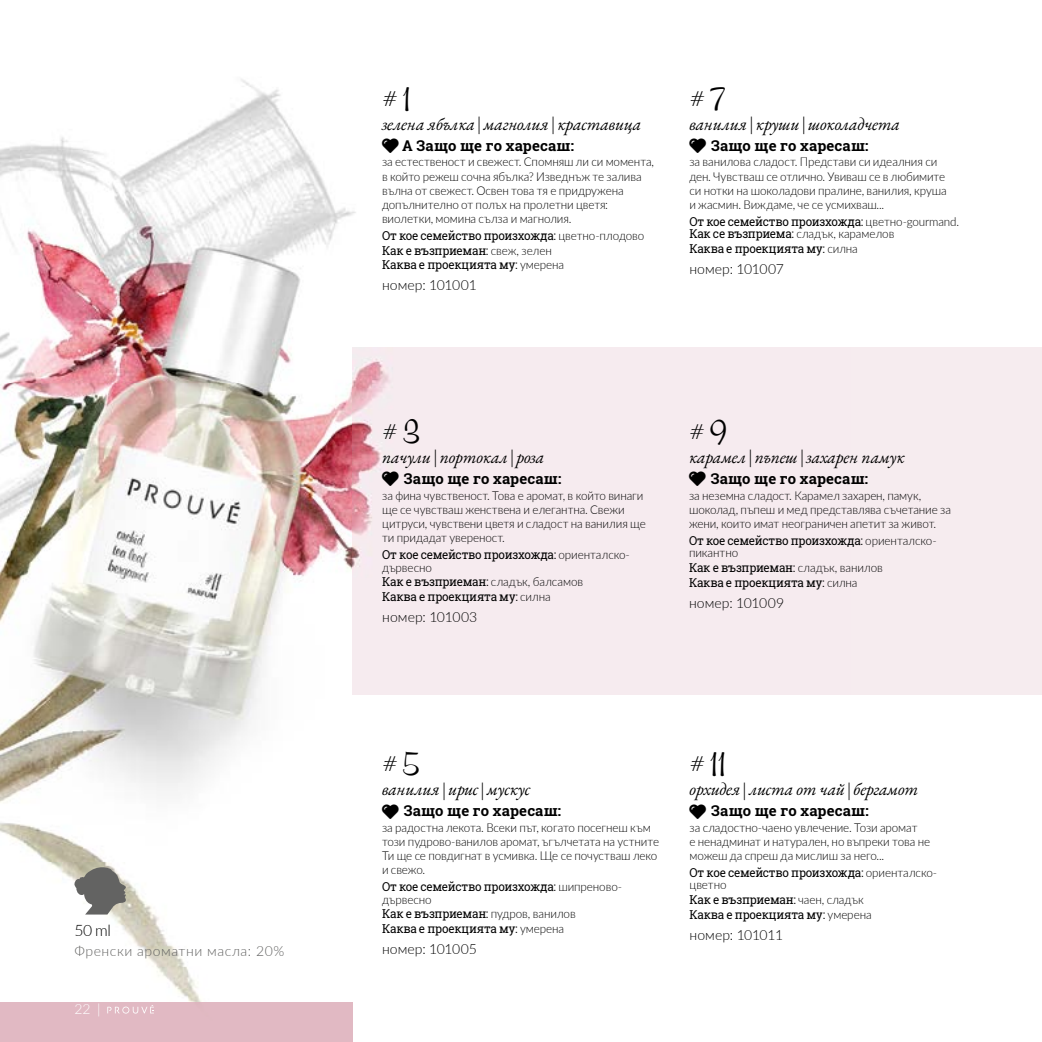
<style>
.page{position:relative;width:1042px;height:1042px;background:#fff}
.page>*{position:absolute;margin:0;border:0;box-sizing:border-box;transform-origin:0 0}
.t1{font:700 38.5px "Murray Hill EU";color:#000}
.t2{font:21px "Murray Hill EU";color:#000}
.t3{font:italic 17.5px "EB Garamond";letter-spacing:-.01em;color:#000}
.t4{font:300 15.75px "Lato";color:#000}
.t5{font:700 14.88px "Roboto Slab";letter-spacing:.01em;color:#000}
.t6{font:300 14px "Lato";letter-spacing:.005em;color:#000}
.t7{font:300 14px "Lato";letter-spacing:.04em;color:#636362}
.t8{font:300 14px "Lato";letter-spacing:-.015em;color:#000}
.t9{font:300 14px "Lato";color:#fff}
.t10{font:300 12.25px/14px "Lato";letter-spacing:-.01em;color:#000;scale:.95 1}
.t11{font:12.25px/14.7px "Roboto Slab";letter-spacing:-.02em;color:#000;scale:.95 1}
.s1{font-weight:700;font-size:38.5px}
.s2{font-family:"Murray Hill EU";font-style:normal}
.s3{font-family:"Ikony NASZE";font-weight:400;font-size:20.82px}
.s4{font-family:"Lato";font-weight:300}
.s5{font-family:"Roboto Slab";font-weight:400}
.s6{font-weight:400;font-size:21px}
</style>
<div class="page">
<img style="left:0;top:79px;width:356px;height:304px">
<img style="left:0;top:383px;width:366px;height:659px">
<hr style="left:1039px;top:347px;width:3px;height:347px;background:#f6ecee">
<div style="left:352px;top:347px;width:687px;height:347px;background:#f6ebef"></div>
<div style="left:0;top:1002px;width:352px;height:40px;background:#e1b9c3"></div>
<svg style="left:74px;top:863px;width:53px;height:51px"></svg>
<svg style="left:107px;top:1005px;width:47px;height:8px"></svg>
<h2 class="t2" style="left:382px;top:87px;width:30px"># <span class="s1">1</span></h2>
<h3 class="t3" style="left:382px;top:113px;width:261px">зелена ябълка<span class="s2">|</span>магнолия<span class="s2">|</span>краставица</h3>
<p class="t5" style="left:382px;top:135px;width:193px"><span class="s3">A</span> A Защо ще го харесаш:</p>
<p class="t10" style="left:382px;top:154px;width:288px">за естественост и свежест. Спомняш ли си момента, в който режеш сочна ябълка? Изведнъж те залива вълна от свежест. Освен това тя е придружена допълнително от полъх на пролетни цветя: виолетки, момина сълза и магнолия.</p>
<p class="t11" style="left:382px;top:228px;width:278px">От кое семейство произхожда: <span class="s4">цветно-плодово<br></span>Как е възприеман: <span class="s4">свеж, зелен<br></span>Каква е проекцията му: <span class="s4">умерена</span></p>
<p class="t6" style="left:382px;top:275px;width:96px">номер: 101001</p>
<h2 class="t2" style="left:689px;top:87px;width:37px"># <span class="s1">7</span></h2>
<h3 class="t3" style="left:689px;top:113px;width:212px">ванилия<span class="s2">|</span>круши<span class="s2">|</span>шоколадчета</h3>
<p class="t5" style="left:689px;top:135px;width:181px"><span class="s3">A</span> Защо ще го харесаш:</p>
<p class="t10" style="left:689px;top:154px;width:272px">за ванилова сладост. Представи си идеалния си ден. Чувстваш се отлично. Увиваш се в любимите си нотки на шоколадови пралине, ванилия, круша и жасмин. Виждаме, че се усмихваш...</p>
<p class="t11" style="left:689px;top:214px;width:285px">От кое семейство произхожда: <span class="s4">цветно-gourmand.</span></p>
<p class="t10" style="left:689px;top:226px;width:217px"><span class="s5">Как се възприема:</span> сладък, карамелов</p>
<p class="t11" style="left:689px;top:241px;width:179px">Каква е проекцията му: <span class="s4">силна</span></p>
<p class="t6" style="left:689px;top:259px;width:96px">номер: 101007</p>
<h2 class="t2" style="left:382px;top:421px;width:39px"># <span class="s1">3</span></h2>
<h3 class="t3" style="left:382px;top:446px;width:164px">пачули<span class="s2">|</span>портокал<span class="s2">|</span>роза</h3>
<p class="t5" style="left:382px;top:468px;width:181px"><span class="s3">A</span> Защо ще го харесаш:</p>
<p class="t10" style="left:382px;top:488px;width:279px">за фина чувственост. Това е аромат, в който винаги ще се чувстваш женствена и елегантна. Свежи цитруси, чувствени цветя и сладост на ванилия ще ти придадат увереност.</p>
<p class="t11" style="left:382px;top:547px;width:262px">От кое семейство произхожда: <span class="s4">ориенталскo-</span></p>
<p class="t10" style="left:382px;top:560px;width:54px">дървесно</p>
<p class="t11" style="left:382px;top:574px;width:213px">Как е възприеман: <span class="s4">сладък, балсамов<br></span>Каква е проекцията му: <span class="s4">силна</span></p>
<p class="t6" style="left:382px;top:607px;width:97px">номер: 101003</p>
<h2 class="t2" style="left:689px;top:421px;width:39px"># <span class="s1">9</span></h2>
<h3 class="t3" style="left:689px;top:446px;width:217px">карамел<span class="s2">|</span>пъпеш<span class="s2">|</span>захарен памук</h3>
<p class="t5" style="left:689px;top:468px;width:181px"><span class="s3">A</span> Защо ще го харесаш:</p>
<p class="t10" style="left:689px;top:488px;width:277px">за неземна сладост. Карамел захарен, памук, шоколад, пъпеш и мед представлява съчетание за жени, които имат неограничен апетит за живот.</p>
<p class="t11" style="left:689px;top:533px;width:262px">От кое семейство произхожда: <span class="s4">ориенталско-</span></p>
<p class="t10" style="left:689px;top:545px;width:53px">пикантно</p>
<p class="t11" style="left:689px;top:560px;width:205px">Как е възприеман: <span class="s4">сладък, ванилов<br></span>Каква е проекцията му: <span class="s4">силна</span></p>
<p class="t6" style="left:689px;top:593px;width:97px">номер: 101009</p>
<h2 class="t2" style="left:382px;top:753px;width:39px"># <span class="s1">5</span></h2>
<h3 class="t3" style="left:382px;top:778px;width:150px">ванилия<span class="s2">|</span>ирис<span class="s2">|</span>мускус</h3>
<p class="t5" style="left:382px;top:800px;width:181px"><span class="s3">A</span> Защо ще го харесаш:</p>
<p class="t10" style="left:382px;top:820px;width:293px">за радостна лекота. Всеки път, когато посегнеш към този пудрово-ванилов аромат, ъгълчетата на устните Ти ще се повдигнат в усмивка. Ще се почустваш леко и свежо.</p>
<p class="t11" style="left:382px;top:879px;width:254px">От кое семейство произхожда: <span class="s4">шипреново-</span></p>
<p class="t10" style="left:382px;top:892px;width:54px">дървесно</p>
<p class="t11" style="left:382px;top:906px;width:205px">Как е възприеман: <span class="s4">пудров, ванилов<br></span>Каква е проекцията му: <span class="s4">умерена</span></p>
<p class="t6" style="left:382px;top:939px;width:96px">номер: 101005</p>
<h1 class="t1" style="left:689px;top:740px;width:38px"><span class="s6">#</span> 11</h1>
<h3 class="t3" style="left:689px;top:778px;width:230px">орхидея<span class="s2">|</span>листа от чай<span class="s2">|</span>бергамот</h3>
<p class="t5" style="left:689px;top:800px;width:181px"><span class="s3">A</span> Защо ще го харесаш:</p>
<p class="t10" style="left:689px;top:820px;width:255px">за сладостно-чаено увлечение. Този аромат<br>е ненадминат и натурален, но въпреки това не можеш да спреш да мислиш за него...</p>
<p class="t11" style="left:689px;top:865px;width:262px">От кое семейство произхожда: <span class="s4">ориенталско-</span></p>
<p class="t10" style="left:689px;top:877px;width:41px">цветно</p>
<p class="t11" style="left:689px;top:892px;width:193px">Как е възприеман: <span class="s4">чаен, сладък<br></span>Каква е проекцията му: <span class="s4">умерена</span></p>
<p class="t4" style="left:74px;top:919px;width:38px">50 ml</p>
<p class="t8" style="left:689px;top:925px;width:95px">номер: 101011</p>
<p class="t7" style="left:74px;top:941px;width:211px">Френски ароматни масла: 20%</p>
<p class="t9" style="left:74px;top:999px;width:28px">22 |</p>
</div>
